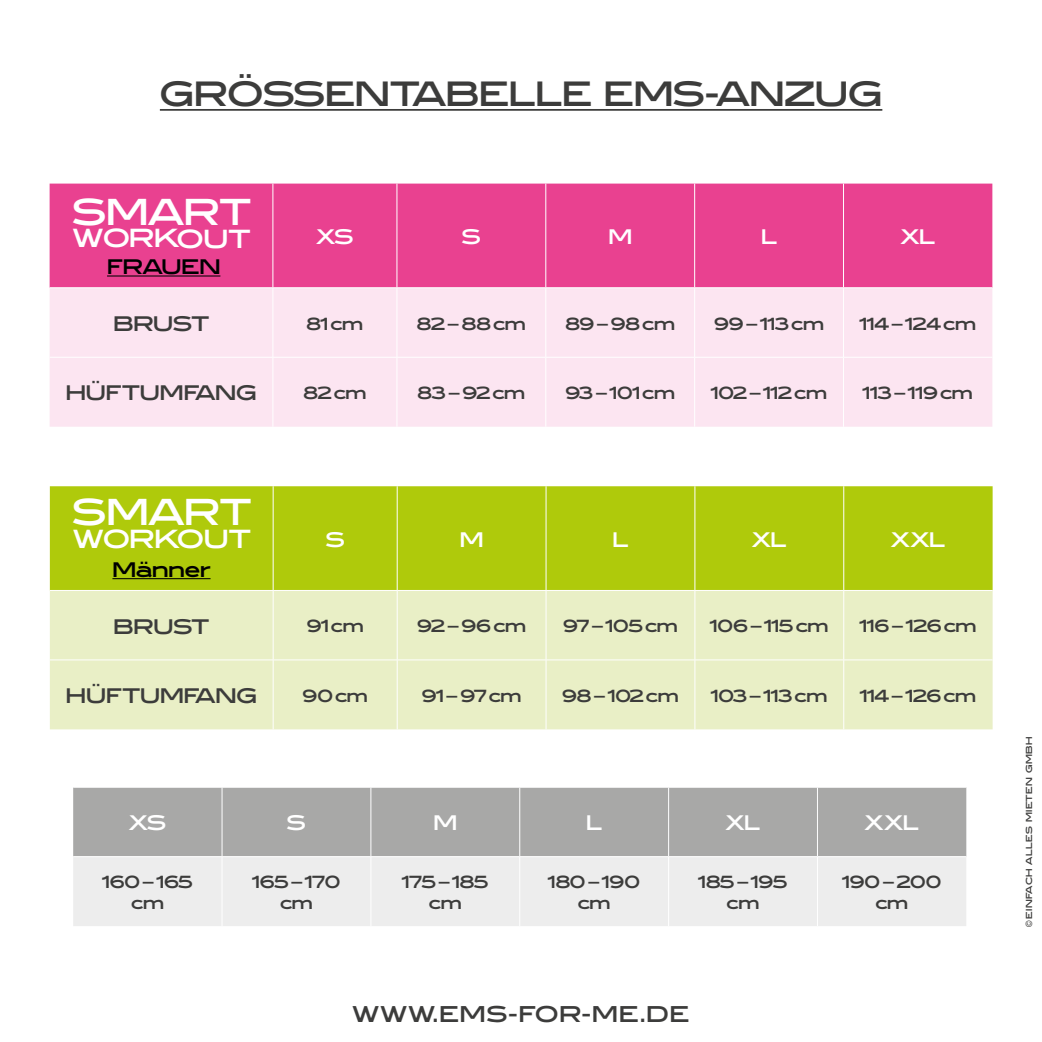
<style>
.page{position:relative;width:1042px;height:1042px;background:#fff}
.page>*{position:absolute;margin:0;border:0;box-sizing:border-box;transform-origin:0 0}
.t1{font:700 37.27px "Ronsard Crystal";color:#fff}
.t2{font:700 35px "Ronsard Crystal";color:#3c3c3b}
.t3{font:700 26.07px "Ronsard Crystal";color:#fff}
.t4{font:700 22.75px "Ronsard Crystal";letter-spacing:.05em;color:#3c3c3b}
.t5{font:700 21px "Ronsard Crystal";color:#3c3c3b}
.t6{font:700 21px "Ronsard Crystal";color:#fff}
.t7{font:700 21px "Ronsard Crystal";color:#000}
.t8{font:700 17.5px/21px "Ronsard Crystal";color:#3c3c3b;text-align:center}
.t9{font:700 8.75px "Ronsard Crystal";letter-spacing:.05em;color:#3c3c3b}
.s1{font-family:"Arial";font-weight:400}
</style>
<div class="page">
<div style="left:50px;top:184px;width:942px;height:103px;background:#e94190"></div>
<div style="left:50px;top:288px;width:942px;height:139px;background:#fce5f1"></div>
<hr style="left:273px;top:184px;width:1px;height:103px;background:#fff">
<hr style="left:397px;top:184px;width:1px;height:103px;background:#fff">
<hr style="left:545px;top:184px;width:1px;height:103px;background:#fff">
<hr style="left:694px;top:184px;width:1px;height:103px;background:#fff">
<hr style="left:843px;top:184px;width:1px;height:103px;background:#fff">
<hr style="left:273px;top:288px;width:1px;height:69px;background:#fff">
<hr style="left:397px;top:288px;width:1px;height:69px;background:#fff">
<hr style="left:545px;top:288px;width:1px;height:69px;background:#fff">
<hr style="left:694px;top:288px;width:1px;height:69px;background:#fff">
<hr style="left:843px;top:288px;width:1px;height:69px;background:#fff">
<hr style="left:50px;top:357px;width:223px;height:1px;background:#fff">
<hr style="left:273px;top:357px;width:124px;height:1px;background:#fff">
<hr style="left:273px;top:357px;width:1px;height:70px;background:#fff">
<hr style="left:397px;top:357px;width:149px;height:1px;background:#fff">
<hr style="left:397px;top:357px;width:1px;height:70px;background:#fff">
<hr style="left:546px;top:357px;width:148px;height:1px;background:#fff">
<hr style="left:545px;top:357px;width:1px;height:70px;background:#fff">
<hr style="left:694px;top:357px;width:149px;height:1px;background:#fff">
<hr style="left:694px;top:357px;width:1px;height:70px;background:#fff">
<hr style="left:843px;top:357px;width:149px;height:1px;background:#fff">
<hr style="left:843px;top:357px;width:1px;height:70px;background:#fff">
<hr style="left:107px;top:275px;width:113px;height:1px;background:#000">
<div style="left:50px;top:486px;width:942px;height:104px;background:#afca0b"></div>
<div style="left:50px;top:591px;width:942px;height:138px;background:#e9efc6"></div>
<hr style="left:273px;top:486px;width:1px;height:104px;background:#fff">
<hr style="left:397px;top:486px;width:1px;height:104px;background:#fff">
<hr style="left:546px;top:486px;width:1px;height:104px;background:#fff">
<hr style="left:694px;top:486px;width:1px;height:104px;background:#fff">
<hr style="left:843px;top:486px;width:1px;height:104px;background:#fff">
<hr style="left:273px;top:591px;width:1px;height:69px;background:#fff">
<hr style="left:397px;top:591px;width:1px;height:69px;background:#fff">
<hr style="left:546px;top:591px;width:1px;height:69px;background:#fff">
<hr style="left:694px;top:591px;width:1px;height:69px;background:#fff">
<hr style="left:843px;top:591px;width:1px;height:69px;background:#fff">
<hr style="left:50px;top:659px;width:223px;height:1px;background:#fff">
<hr style="left:273px;top:659px;width:124px;height:1px;background:#fff">
<hr style="left:273px;top:660px;width:1px;height:69px;background:#fff">
<hr style="left:397px;top:659px;width:149px;height:1px;background:#fff">
<hr style="left:397px;top:660px;width:1px;height:69px;background:#fff">
<hr style="left:546px;top:659px;width:149px;height:1px;background:#fff">
<hr style="left:546px;top:660px;width:1px;height:69px;background:#fff">
<hr style="left:695px;top:659px;width:149px;height:1px;background:#fff">
<hr style="left:694px;top:660px;width:1px;height:69px;background:#fff">
<hr style="left:844px;top:659px;width:148px;height:1px;background:#fff">
<hr style="left:843px;top:660px;width:1px;height:69px;background:#fff">
<hr style="left:112px;top:578px;width:99px;height:1px;background:#000">
<div style="left:73px;top:788px;width:893px;height:68px;background:#a8a8a7"></div>
<div style="left:73px;top:857px;width:893px;height:69px;background:#ededed"></div>
<hr style="left:222px;top:787px;width:1px;height:69px;background:#fff">
<hr style="left:371px;top:787px;width:1px;height:69px;background:#fff">
<hr style="left:519px;top:787px;width:1px;height:69px;background:#fff">
<hr style="left:668px;top:787px;width:1px;height:69px;background:#fff">
<hr style="left:817px;top:787px;width:1px;height:69px;background:#fff">
<hr style="left:222px;top:857px;width:1px;height:69px;background:#fff">
<hr style="left:371px;top:857px;width:1px;height:69px;background:#fff">
<hr style="left:519px;top:857px;width:1px;height:69px;background:#fff">
<hr style="left:668px;top:857px;width:1px;height:69px;background:#fff">
<hr style="left:817px;top:857px;width:1px;height:69px;background:#fff">
<hr style="left:160px;top:109px;width:722px;height:2px;background:#3c3c3b">
<h2 class="t2" style="left:160px;top:71px;width:724px">GRÖSSENTABELLE EMS-ANZUG</h2>
<h1 class="t1" style="left:72px;top:187px;width:180px">SMART</h1>
<h3 class="t3" style="left:73px;top:221px;width:179px">WORKOUT</h3>
<p class="t7" style="left:107px;top:253px;width:115px">FRAUEN</p>
<p class="t6" style="left:316px;top:223px;width:39px">XS</p>
<p class="t6" style="left:462px;top:223px;width:21px">S</p>
<p class="t6" style="left:608px;top:223px;width:25px">M</p>
<p class="t6" style="left:761px;top:223px;width:17px">L</p>
<p class="t6" style="left:900px;top:223px;width:36px">XL</p>
<p class="t5" style="left:113px;top:310px;width:97px">BRUST</p>
<p class="t8" style="left:307px;top:312px;width:58px">81cm</p>
<p class="t8" style="left:417px;top:312px;width:110px">82–88cm</p>
<p class="t8" style="left:565px;top:312px;width:111px">89–98cm</p>
<p class="t8" style="left:714px;top:312px;width:111px">99–113cm</p>
<p class="t8" style="left:860px;top:312px;width:117px">114–124cm</p>
<p class="t5" style="left:66px;top:379px;width:193px">HÜFTUMFANG</p>
<p class="t8" style="left:303px;top:382px;width:65px">82cm</p>
<p class="t8" style="left:417px;top:382px;width:109px">83–92cm</p>
<p class="t8" style="left:565px;top:382px;width:111px">93–101cm</p>
<p class="t8" style="left:711px;top:382px;width:117px">102–112cm</p>
<p class="t8" style="left:863px;top:382px;width:111px">113–119cm</p>
<h1 class="t1" style="left:73px;top:488px;width:180px">SMART</h1>
<h3 class="t3" style="left:74px;top:522px;width:179px">WORKOUT</h3>
<p class="t7" style="left:112px;top:555px;width:100px">Männer</p>
<p class="t6" style="left:326px;top:526px;width:21px">S</p>
<p class="t6" style="left:460px;top:526px;width:25px">M</p>
<p class="t6" style="left:612px;top:526px;width:17px">L</p>
<p class="t6" style="left:752px;top:526px;width:36px">XL</p>
<p class="t6" style="left:891px;top:526px;width:56px">XXL</p>
<p class="t5" style="left:114px;top:612px;width:97px">BRUST</p>
<p class="t8" style="left:307px;top:615px;width:58px">91cm</p>
<p class="t8" style="left:417px;top:615px;width:110px">92–96cm</p>
<p class="t8" style="left:563px;top:615px;width:116px">97–105cm</p>
<p class="t8" style="left:710px;top:615px;width:120px">106–115cm</p>
<p class="t8" style="left:860px;top:615px;width:118px">116–126cm</p>
<p class="t5" style="left:66px;top:682px;width:193px">HÜFTUMFANG</p>
<p class="t8" style="left:302px;top:684px;width:67px">90cm</p>
<p class="t8" style="left:422px;top:684px;width:101px">91–97cm</p>
<p class="t8" style="left:562px;top:684px;width:118px">98–102cm</p>
<p class="t8" style="left:711px;top:684px;width:118px">103–113cm</p>
<p class="t8" style="left:860px;top:684px;width:117px">114–126cm</p>
<p class="t6" style="left:129px;top:809px;width:39px">XS</p>
<p class="t6" style="left:287px;top:809px;width:21px">S</p>
<p class="t6" style="left:433px;top:809px;width:25px">M</p>
<p class="t6" style="left:586px;top:809px;width:17px">L</p>
<p class="t6" style="left:726px;top:809px;width:36px">XL</p>
<p class="t6" style="left:865px;top:809px;width:56px">XXL</p>
<p class="t8" style="left:102px;top:871px;width:92px">160–165 cm</p>
<p class="t8" style="left:253px;top:871px;width:89px">165–170 cm</p>
<p class="t8" style="left:402px;top:871px;width:88px">175–185 cm</p>
<p class="t8" style="left:548px;top:871px;width:93px">180–190 cm</p>
<p class="t8" style="left:698px;top:871px;width:90px">185–195 cm</p>
<p class="t8" style="left:842px;top:871px;width:100px">190–200 cm</p>
<h3 class="t4" style="left:353px;top:999px;width:338px">WWW.EMS-FOR-ME.DE</h3>
<p class="t9" style="left:1023px;top:927px;width:192px;rotate:-90deg"><span class="s1">©</span> EINFACH ALLES MIETEN GMBH</p>
</div>
